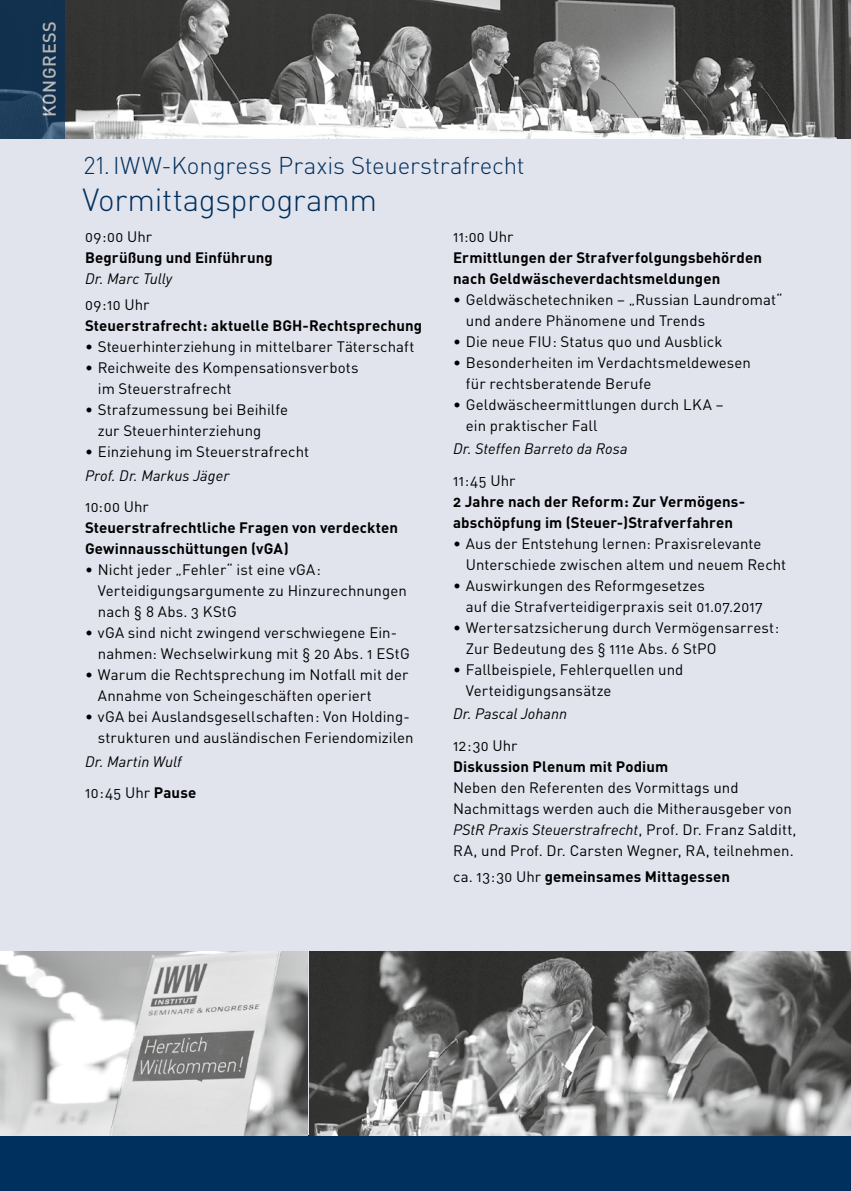
<style>
.page{position:relative;width:851px;height:1191px;background:#fff}
.page>*{position:absolute;margin:0;border:0;box-sizing:border-box;transform-origin:0 0}
.t1{font:300 31.5px "DIN Pro";letter-spacing:-.015em;color:#00305d}
.t2{font:300 24px "DIN Pro";color:#00305d}
.t3{font:500 18px "DIN Pro";letter-spacing:.03em;color:#fff}
.t4{font:15px/21px "DIN Pro";letter-spacing:.005em;color:#000}
.t5{font:700 15px/21px "DIN Pro";letter-spacing:.01em;color:#000}
.t6{font:italic 15px/31.5px "DIN Pro";letter-spacing:.005em;color:#000}
.s1{font-style:normal}
.s2{font-weight:700;font-style:normal}
.s3{font-style:italic}
.s4{font-weight:400}
</style>
<div class="page">
<div style="left:0;top:0;width:850px;height:1191px;background:#e1e3ed"></div>
<img style="left:64px;top:0;width:786px;height:138px">
<hr style="left:850px;top:951px;width:1px;height:210px;background:#e1e3ed">
<div style="left:0;top:1135px;width:850px;height:56px;background:#00305d"></div>
<svg style="left:0;top:0;width:64px;height:138px;background:#173652"></svg>
<hr style="left:850px;top:0;width:1px;height:138px;background:#00305d">
<img style="left:0;top:951px;width:307px;height:184px">
<img style="left:309px;top:951px;width:541px;height:184px">
<p class="t3" style="left:37px;top:117px;width:97px;rotate:-90deg">KONGRESS</p>
<h2 class="t2" style="left:84px;top:149px;width:442px">21. IWW-Kongress Praxis Steuerstrafrecht</h2>
<h1 class="t1" style="left:83px;top:178px;width:296px">Vormittagsprogramm</h1>
<p class="t4" style="left:85px;top:225px;width:69px">09:00 Uhr</p>
<p class="t5" style="left:85px;top:246px;width:189px">Begrüßung und Einführung</p>
<p class="t6" style="left:85px;top:262px;width:88px">Dr. Marc Tully</p>
<p class="t4" style="left:85px;top:293px;width:66px">09:10 Uhr</p>
<p class="t5" style="left:85px;top:314px;width:338px">Steuerstrafrecht: aktuelle BGH-Recht sprechung</p>
<p class="t4" style="left:85px;top:335px;width:331px">• Steuerhinterziehung in mittelbarer Täterschaft</p>
<p class="t4" style="left:98px;top:356px;width:262px;text-indent:-13px">• Reichweite des Kompensationsverbots im Steuerstrafrecht</p>
<p class="t4" style="left:98px;top:398px;width:192px;text-indent:-13px">• Strafzumessung bei Beihilfe zur Steuerhinterziehung</p>
<p class="t4" style="left:85px;top:440px;width:225px">• Einziehung im Steuerstrafrecht</p>
<p class="t6" style="left:85px;top:459px;width:146px">Prof. Dr. Markus Jäger</p>
<p class="t4" style="left:85px;top:495px;width:65px">10:00 Uhr</p>
<p class="t5" style="left:85px;top:516px;width:314px">Steuerstrafrechtliche Fragen von verdeckten<br>Gewinnausschüttungen (vGA)</p>
<p class="t4" style="left:98px;top:558px;width:310px;text-indent:-13px">• Nicht jeder „Fehler“ ist eine vGA:<br>Verteidigungs argumente zu Hinzurechnungen nach § 8 Abs. 3 KStG</p>
<p class="t4" style="left:98px;top:621px;width:313px;text-indent:-13px">• vGA sind nicht zwingend verschwiegene Ein&shy;nahmen: Wechselwirkung mit § 20 Abs. 1 EStG</p>
<p class="t4" style="left:98px;top:663px;width:312px;text-indent:-13px">• Warum die Rechtsprechung im Notfall mit der<br>Annahme von Scheingeschäften operiert</p>
<p class="t4" style="left:85px;top:705px;width:330px;text-align:right">• vGA bei Auslandsgesellschaften: Von Holding&shy;strukturen und ausländischen Feriendomizilen</p>
<p class="t6" style="left:85px;top:745px;width:113px">Dr. Martin Wulf<br><span class="s1">10:45 Uhr</span> <span class="s2">Pause</span></p>
<p class="t4" style="left:453px;top:225px;width:62px">11:00 Uhr</p>
<p class="t5" style="left:453px;top:246px;width:310px">Ermittlungen der Strafverfolgungsbehörden nach Geldwäscheverdachtsmeldungen</p>
<p class="t4" style="left:466px;top:288px;width:318px;text-indent:-13px">• Geldwäschetechniken – „Russian Laundromat“ und andere Phänomene und Trends</p>
<p class="t4" style="left:453px;top:330px;width:271px">• Die neue FIU: Status quo und Ausblick</p>
<p class="t4" style="left:466px;top:351px;width:286px;text-indent:-13px">• Besonderheiten im Verdachtsmeldewesen für rechtsberatende Berufe</p>
<p class="t4" style="left:466px;top:393px;width:259px;text-indent:-13px">• Geldwäscheermittlungen durch LKA – ein praktischer Fall</p>
<p class="t6" style="left:453px;top:433px;width:176px">Dr. Steffen Barreto da Rosa</p>
<p class="t4" style="left:453px;top:469px;width:64px">11:45 Uhr</p>
<p class="t5" style="left:453px;top:490px;width:293px">2 Jahre nach der Reform: Zur Vermögens&shy;abschöpfung im (Steuer-)Strafverfahren</p>
<p class="t4" style="left:466px;top:532px;width:322px;text-indent:-13px">• Aus der Entstehung lernen: Praxisrelevante<br>Unterschiede zwischen altem und neuem Recht</p>
<p class="t4" style="left:466px;top:574px;width:298px;text-indent:-13px">• Auswirkungen des Reformgesetzes<br>auf die Strafverteidigerpraxis seit 01.07.2017</p>
<p class="t4" style="left:466px;top:616px;width:315px;text-indent:-13px">• Wertersatzsicherung durch Vermögensarrest:<br>Zur Bedeutung des § 111e Abs. 6 StPO</p>
<p class="t4" style="left:466px;top:658px;width:219px;text-indent:-13px">• Fallbeispiele, Fehlerquellen und<br>Verteidigungsansätze</p>
<p class="t6" style="left:453px;top:698px;width:116px">Dr. Pascal Johann</p>
<p class="t4" style="left:453px;top:734px;width:66px">12:30 Uhr</p>
<p class="t5" style="left:453px;top:755px;width:216px">Diskussion Plenum mit Podium</p>
<p class="t4" style="left:453px;top:776px;width:345px">Neben den Referenten des Vormittags und Nachmittags werden auch die Mitherausgeber von <span class="s3">PStR Praxis Steuerstrafrecht</span>, Prof. Dr. Franz Salditt, RA, und Prof. Dr. Carsten Wegner, RA, teilnehmen.</p>
<p class="t5" style="left:453px;top:865px;width:278px"><span class="s4">ca. 13:30 Uhr</span> gemeinsames Mittagessen</p>
</div>
